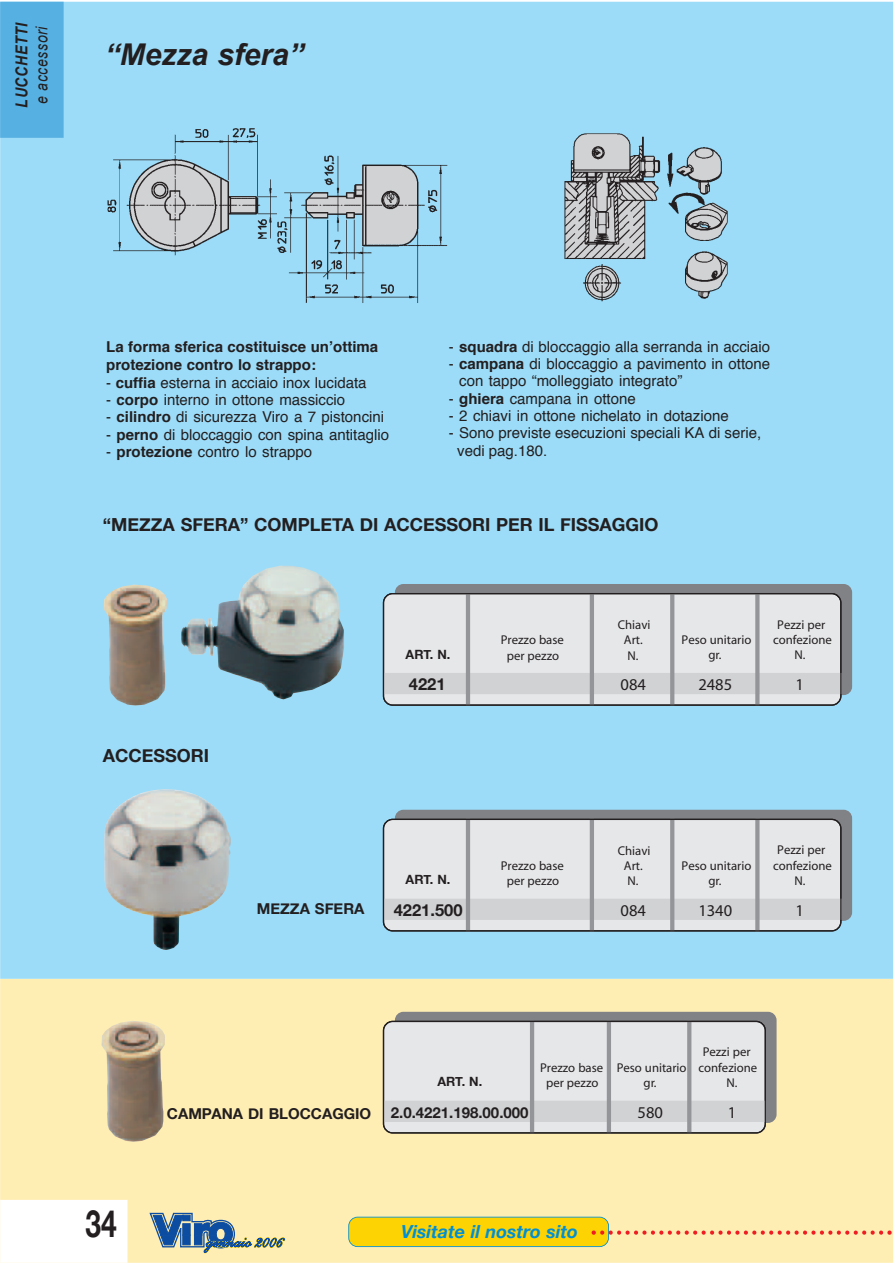
<style>
.page{position:relative;width:894px;height:1263px;background:#fff}
.page>*{position:absolute;margin:0;border:0;box-sizing:border-box;transform-origin:0 0}
.t1{font:700 37.5px "Helvetica Neue";color:#231f20;scale:.75 1}
.t2{font:italic 700 30px "Arial";color:#231f20}
.t3{font:700 18px "Helvetica Neue";color:#231f20}
.t4{font:italic 700 18px "Helvetica Neue";color:#008fd5}
.t5{font:condensed 16.5px "Helvetica";color:#231f20}
.t6{font:700 16.5px "Helvetica Neue";color:#231f20}
.t7{font:italic 16.5px "Arial";color:#231f20;scale:.85 1}
.t8{font:italic 700 16.5px "Arial";color:#231f20;scale:.85 1}
.t9{font:15px/17.2px "Helvetica";color:#231f20}
.t10{font:700 15px/18px "Helvetica";color:#231f20}
.t11{font:700 15px "Helvetica Neue";color:#231f20}
.t12{font:condensed 12.75px/15.3px "Helvetica";color:#231f20;text-align:center}
.t13{font:700 12.75px "Helvetica Neue";letter-spacing:-.01em;color:#231f20}
.s1{font-weight:700}
</style>
<div class="page">
<div style="left:0;top:979px;width:892px;height:284px;background:#ffeeb4"></div>
<div style="left:0;top:2px;width:892px;height:977px;background:#9cdcf8"></div>
<div style="left:0;top:2px;width:64px;height:136px;background:#57b0e2"></div>
<div style="left:0;top:1200px;width:127px;height:63px;background:#fff"></div>
<svg style="left:149px;top:1212px;width:137px;height:42px"></svg>
<svg style="left:348px;top:1217px;width:543px;height:30px"></svg>
<img style="left:104px;top:789px;width:127px;height:161px">
<img style="left:101px;top:1021px;width:64px;height:121px">
<div style="left:394px;top:584px;width:457px;height:111px;background:#808285"></div>
<svg style="left:463px;top:589px;width:298px;height:4px"></svg>
<svg style="left:382px;top:593px;width:459px;height:113px;background:#d8dadc"></svg>
<svg style="left:394px;top:810px;width:457px;height:111px;background:#7d7f82"></svg>
<svg style="left:463px;top:814px;width:298px;height:5px"></svg>
<svg style="left:382px;top:819px;width:459px;height:113px;background:#d9dadc"></svg>
<svg style="left:382px;top:1012px;width:394px;height:122px;background:#d1d2d3"></svg>
<img style="left:104px;top:566px;width:240px;height:140px">
<img style="left:564px;top:133px;width:163px;height:168px">
<img style="left:107px;top:128px;width:341px;height:175px">
<p class="t8" style="left:13px;top:108px;width:102px;rotate:-90deg">UL C C H E I TT</p>
<p class="t7" style="left:32px;top:104px;width:94px;rotate:-90deg">e i rossecca</p>
<h2 class="t2" style="left:105px;top:37px;width:200px">“Mezza sfera”</h2>
<p class="t10" style="left:106px;top:337px;width:273px">La forma sferica costituisce un’ottima protezione contro lo strappo:</p>
<p class="t9" style="left:106px;top:374px;width:262px">- <span class="s1">cuffia</span> esterna in acciaio inox lucidata</p>
<p class="t9" style="left:106px;top:391px;width:240px">- <span class="s1">corpo</span> interno in ottone massiccio</p>
<p class="t9" style="left:106px;top:408px;width:279px">- <span class="s1">cilindro</span> di sicurezza Viro a 7 pistoncini</p>
<p class="t9" style="left:106px;top:425px;width:284px">- <span class="s1">perno</span> di bloccaggio con spina antitaglio</p>
<p class="t9" style="left:106px;top:443px;width:207px">- <span class="s1">protezione</span> contro lo strappo</p>
<p class="t9" style="left:448px;top:338px;width:323px">- <span class="s1">squadra</span> di bloccaggio alla serranda in acciaio</p>
<p class="t9" style="left:459px;top:355px;width:312px;text-indent:-10px">- <span class="s1">campana</span> di bloccaggio a pavimento in ottone con tappo “molleggiato integrato”</p>
<p class="t9" style="left:448px;top:389px;width:188px">- <span class="s1">ghiera</span> campana in ottone</p>
<p class="t9" style="left:448px;top:407px;width:281px">- 2 chiavi in ottone nichelato in dotazione</p>
<p class="t9" style="left:457px;top:423px;width:305px;line-height:18px;text-indent:-8px">- Sono previste esecuzioni speciali KA di serie, vedi pag.180.</p>
<p class="t3" style="left:103px;top:513px;width:557px">“MEZZA SFERA” COMPLETA DI ACCESSORI PER IL FISSAGGIO</p>
<p class="t12" style="left:500px;top:633px;width:65px">Prezzo base</p>
<p class="t13" style="left:405px;top:646px;width:46px">ART. N.</p>
<p class="t12" style="left:506px;top:648px;width:54px">per pezzo</p>
<p class="t12" style="left:617px;top:618px;width:34px">Chiavi<br>Art.<br>N.</p>
<p class="t12" style="left:681px;top:633px;width:71px">Peso unitario gr.</p>
<p class="t12" style="left:772px;top:617px;width:60px">Pezzi per confezione<br>N.</p>
<p class="t3" style="left:103px;top:745px;width:108px">ACCESSORI</p>
<p class="t6" style="left:408px;top:674px;width:38px">4221</p>
<p class="t5" style="left:620px;top:677px;width:27px">084</p>
<p class="t5" style="left:698px;top:677px;width:35px">2485</p>
<p class="t5" style="left:795px;top:677px;width:10px">1</p>
<p class="t11" style="left:257px;top:899px;width:109px">MEZZA SFERA</p>
<p class="t12" style="left:500px;top:859px;width:65px">Prezzo base</p>
<p class="t13" style="left:405px;top:872px;width:46px">ART. N.</p>
<p class="t12" style="left:506px;top:874px;width:54px">per pezzo</p>
<p class="t12" style="left:617px;top:843px;width:34px">Chiavi<br>Art.<br>N.</p>
<p class="t12" style="left:681px;top:858px;width:71px">Peso unitario gr.</p>
<p class="t12" style="left:772px;top:843px;width:60px">Pezzi per confezione<br>N.</p>
<p class="t6" style="left:393px;top:900px;width:70px">4221.500</p>
<p class="t5" style="left:620px;top:902px;width:27px">084</p>
<p class="t5" style="left:698px;top:902px;width:35px">1340</p>
<p class="t5" style="left:795px;top:902px;width:10px">1</p>
<h1 class="t1" style="left:85px;top:1200px;width:43px">34</h1>
<p class="t11" style="left:167px;top:1104px;width:206px">CAMPANA DI BLOCCAGGIO</p>
<p class="t12" style="left:539px;top:1061px;width:65px">Prezzo base</p>
<p class="t13" style="left:437px;top:1074px;width:46px">ART. N.</p>
<p class="t12" style="left:546px;top:1076px;width:54px">per pezzo</p>
<p class="t12" style="left:616px;top:1061px;width:71px">Peso unitario gr.</p>
<p class="t12" style="left:702px;top:1045px;width:49px">Pezzi per</p>
<p class="t12" style="left:698px;top:1060px;width:60px">confezione</p>
<p class="t12" style="left:726px;top:1076px;width:13px">N.</p>
<p class="t11" style="left:390px;top:1103px;width:139px">2.0.4221.198.00.000</p>
<p class="t5" style="left:637px;top:1104px;width:27px">580</p>
<p class="t5" style="left:727px;top:1104px;width:10px">1</p>
<p class="t4" style="left:401px;top:1220px;width:178px">Visitate il nostro sito</p>
</div>
